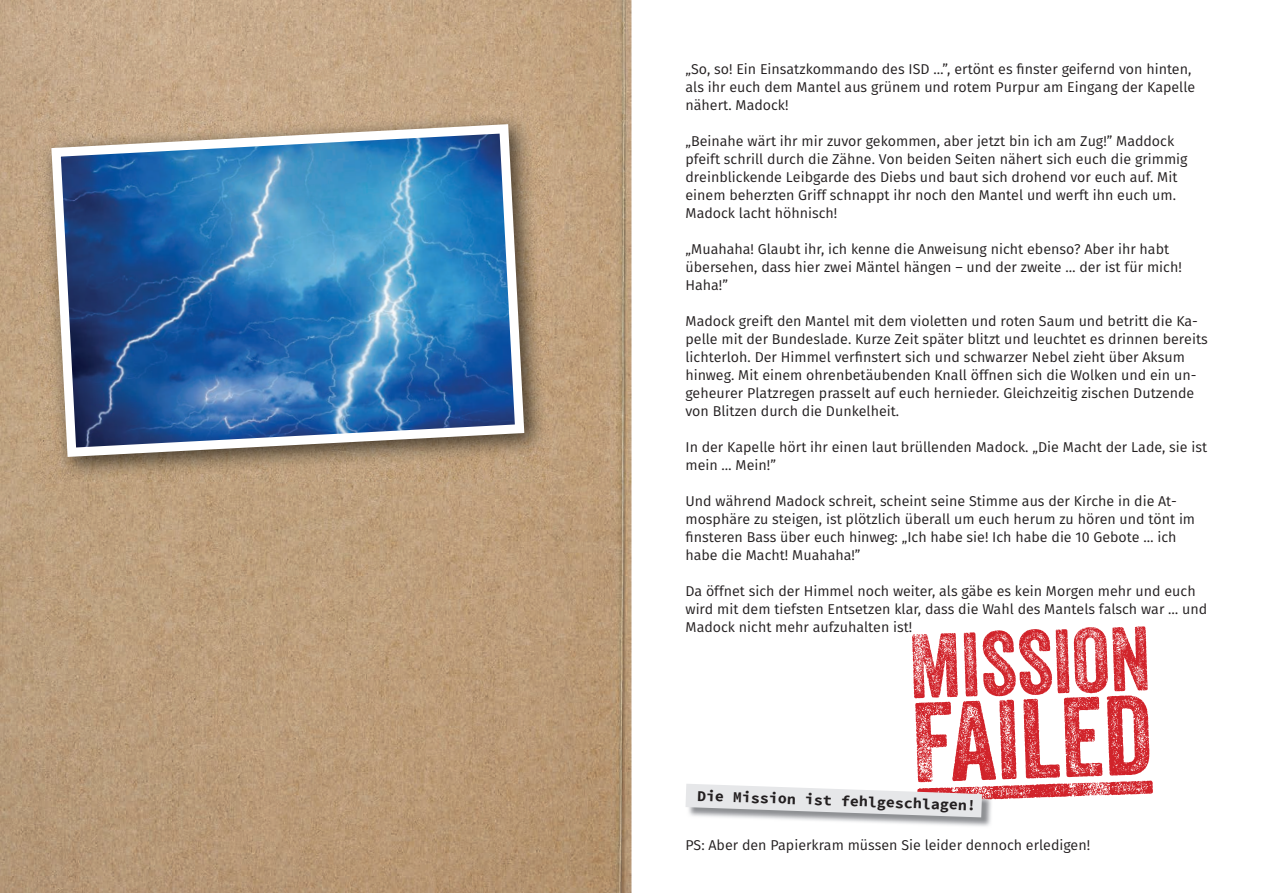
<style>
.page{position:relative;width:1263px;height:893px;background:#fff}
.page>*{position:absolute;margin:0;border:0;box-sizing:border-box;transform-origin:0 0}
.t1{font:109.5px "Veneer Three";color:#d1232a}
.t2{font:88.2px "Veneer Three";color:#d1232a}
.t3{font:700 15px "Source Code Pro";color:#231f20}
.t4{font:14.25px/18px "Fira Sans";color:#231f20}
</style>
<div class="page">
<img style="left:0;top:0;width:631px;height:893px">
<img style="left:39px;top:112px;width:510px;height:369px">
<svg style="left:51px;top:124px;width:473px;height:333px;background:#4b7fad"></svg>
<img style="left:725px;top:817px;width:266px;height:9px">
<svg style="left:685px;top:781px;width:468px;height:36px"></svg>
<p class="t4" style="left:685px;top:60px;width:511px">„So, so! Ein Einsatzkommando des ISD …”, ertönt es finster geifernd von hinten, als ihr euch dem Mantel aus grünem und rotem Purpur am Eingang der Kapelle nähert. Madock!</p>
<p class="t4" style="left:685px;top:132px;width:503px">„Beinahe wärt ihr mir zuvor gekommen, aber jetzt bin ich am Zug!” Maddock pfeift schrill durch die Zähne. Von beiden Seiten nähert sich euch die grimmig dreinblickende Leibgarde des Diebs und baut sich drohend vor euch auf. Mit einem beherzten Griff schnappt ihr noch den Mantel und werft ihn euch um.<br>Madock lacht höhnisch!</p>
<p class="t4" style="left:685px;top:240px;width:498px">„Muahaha! Glaubt ihr, ich kenne die Anweisung nicht ebenso? Aber ihr habt übersehen, dass hier zwei Mäntel hängen – und der zweite … der ist für mich!<br>Haha!”</p>
<p class="t4" style="left:685px;top:312px;width:524px">Madock greift den Mantel mit dem violetten und roten Saum und betritt die Ka&shy;pelle mit der Bundeslade. Kurze Zeit später blitzt und leuchtet es drinnen bereits lichterloh. Der Himmel verfinstert sich und schwarzer Nebel zieht über Aksum hinweg. Mit einem ohrenbetäubenden Knall öffnen sich die Wolken und ein un&shy;geheurer Platzregen prasselt auf euch hernieder. Gleichzeitig zischen Dutzende von Blitzen durch die Dunkelheit.</p>
<p class="t4" style="left:685px;top:438px;width:523px">In der Kapelle hört ihr einen laut brüllenden Madock. „Die Macht der Lade, sie ist mein … Mein!”</p>
<p class="t4" style="left:685px;top:492px;width:511px">Und während Madock schreit, scheint seine Stimme aus der Kirche in die At&shy;mosphäre zu steigen, ist plötzlich überall um euch herum zu hören und tönt im finsteren Bass über euch hinweg: „Ich habe sie! Ich habe die 10 Gebote … ich habe die Macht! Muahaha!”</p>
<p class="t4" style="left:685px;top:582px;width:523px">Da öffnet sich der Himmel noch weiter, als gäbe es kein Morgen mehr und euch wird mit dem tiefsten Entsetzen klar, dass die Wahl des Mantels falsch war … und<br>Madock nicht mehr aufzuhalten ist!</p>
<h2 class="t2" style="left:907px;top:613px;width:243px;rotate:-2deg">Mission</h2>
<h1 class="t1" style="left:909px;top:676px;width:241px;rotate:-2deg">Failed</h1>
<p class="t3" style="left:697px;top:786px;width:280px;rotate:2deg">Die Mission ist fehlgeschlagen!</p>
<p class="t4" style="left:685px;top:836px;width:406px">PS: Aber den Papierkram müssen Sie leider dennoch erledigen!</p>
</div>
